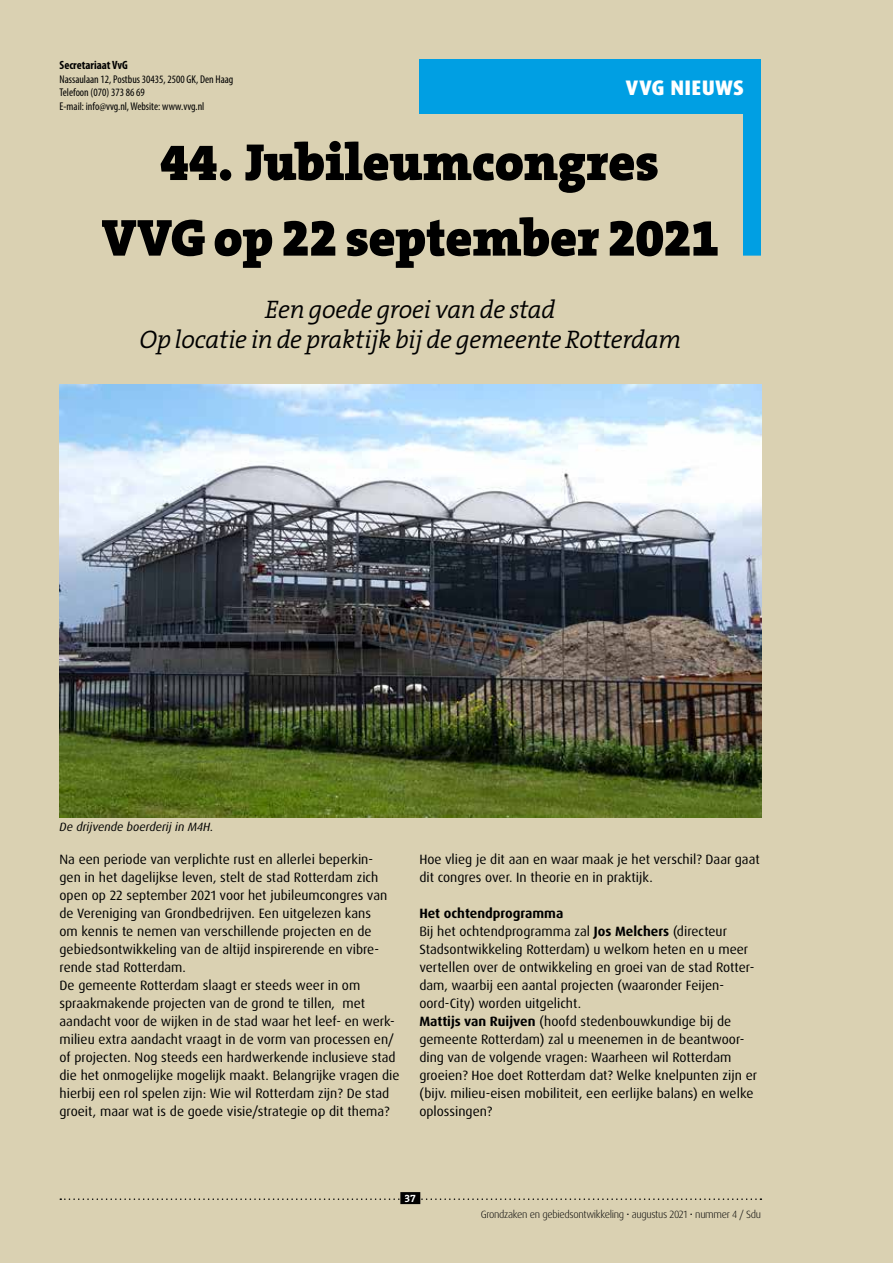
<style>
.page{position:relative;width:893px;height:1263px;background:#dad1b2}
.page>*{position:absolute;margin:0;border:0;box-sizing:border-box;transform-origin:0 0}
.t1{font:900 52.5px/75.6px "The Serif B W9";letter-spacing:-.005em;color:#000;text-align:center}
.t2{font:italic 300 25.5px/30px "The Serif B W4";letter-spacing:-.015em;color:#000;text-align:center}
.t3{font:800 21px "Dax OT";letter-spacing:.015em;color:#fff}
.t4{font:13.5px/18px "Dax OT";color:#000}
.t5{font:italic 12px "Dax OT";color:#000}
.t6{font:700 condensed 12px "Myriad Pro";color:#000}
.t7{font:condensed 11.25px/13.5px "Myriad Pro";color:#000}
.t8{font:300 10.5px "Dax OT";letter-spacing:-.03em;color:#000}
.t9{font:700 10.5px "The Serif B W7";color:#fff}
.s1{font-weight:700}
</style>
<div class="page">
<div style="left:743px;top:59px;width:18px;height:1093px;background:#009fe3"></div>
<div style="left:419px;top:59px;width:342px;height:55px;background:#009fe3"></div>
<div style="left:55px;top:256px;width:710px;height:976px;background:#dad1b2"></div>
<img style="left:60px;top:384px;width:701px;height:433px">
<svg style="left:60px;top:1198px;width:701px;height:2px"></svg>
<div style="left:400px;top:1192px;width:20px;height:12px;background:#000"></div>
<p class="t6" style="left:60px;top:58px;width:70px">Secretariaat VvG</p>
<p class="t7" style="left:60px;top:72px;width:175px">Nassaulaan 12, Postbus 30435, 2500 GK, Den Haag<br>Telefoon (070) 373 86 69<br>E-mail: info@vvg.nl, Website: www.vvg.nl</p>
<h3 class="t3" style="left:626px;top:74px;width:120px">VVG NIEUWS</h3>
<h1 class="t1" style="left:101px;top:124px;width:619px">44. Jubileumcongres<br>VVG op 22 september 2021</h1>
<h2 class="t2" style="left:140px;top:295px;width:543px">Een goede groei van de stad<br>Op locatie in de praktijk bij de gemeente Rotterdam</h2>
<p class="t5" style="left:60px;top:819px;width:155px">De drijvende boerderij in M4H.</p>
<p class="t4" style="left:60px;top:850px;width:342px">Na een periode van verplichte rust en allerlei beperkin-<br>gen in het dagelijkse leven, stelt de stad Rotterdam zich open op 22 september 2021 voor het jubileumcongres van de Vereniging van Grondbedrijven. Een uitgelezen kans<br>om kennis te nemen van verschillende projecten en de gebiedsontwikkeling van de altijd inspirerende en vibre&shy;rende stad Rotterdam.<br>De gemeente Rotterdam slaagt er steeds weer in om spraakmakende projecten van de grond te tillen, met aandacht voor de wijken in de stad waar het leef- en werk&shy;milieu extra aandacht vraagt in de vorm van processen en/ of projecten. Nog steeds een hardwerkende inclusieve stad die het onmogelijke mogelijk maakt. Belangrijke vragen die hierbij een rol spelen zijn: Wie wil Rotterdam zijn? De stad groeit, maar wat is de goede visie/strategie op dit thema?</p>
<p class="t4" style="left:419px;top:850px;width:342px">Hoe vlieg je dit aan en waar maak je het verschil? Daar gaat dit congres over. In theorie en in praktijk.</p>
<p class="t4" style="left:419px;top:904px;width:339px"><span class="s1">Het ochtendprogramma<br></span>Bij het ochtendprogramma zal <span class="s1">Jos Melchers</span> (directeur Stadsontwikkeling Rotterdam) u welkom heten en u meer vertellen over de ontwikkeling en groei van de stad Rotter&shy;dam, waarbij een aantal projecten (waaronder Feijen&shy;oord-City) worden uitgelicht.<br><span class="s1">Mattijs van Ruijven</span> (hoofd stedenbouwkundige bij de gemeente Rotterdam) zal u meenemen in de beantwoor&shy;ding van de volgende vragen: Waarheen wil Rotterdam groeien? Hoe doet Rotterdam dat? Welke knelpunten zijn er (bijv. milieu-eisen mobiliteit, een eerlijke balans) en welke oplossingen?</p>
<p class="t9" style="left:405px;top:1191px;width:13px">37</p>
<p class="t8" style="left:481px;top:1207px;width:282px">Grondzaken en gebiedsontwikkeling • augustus 2021 • nummer 4 / Sdu</p>
</div>
